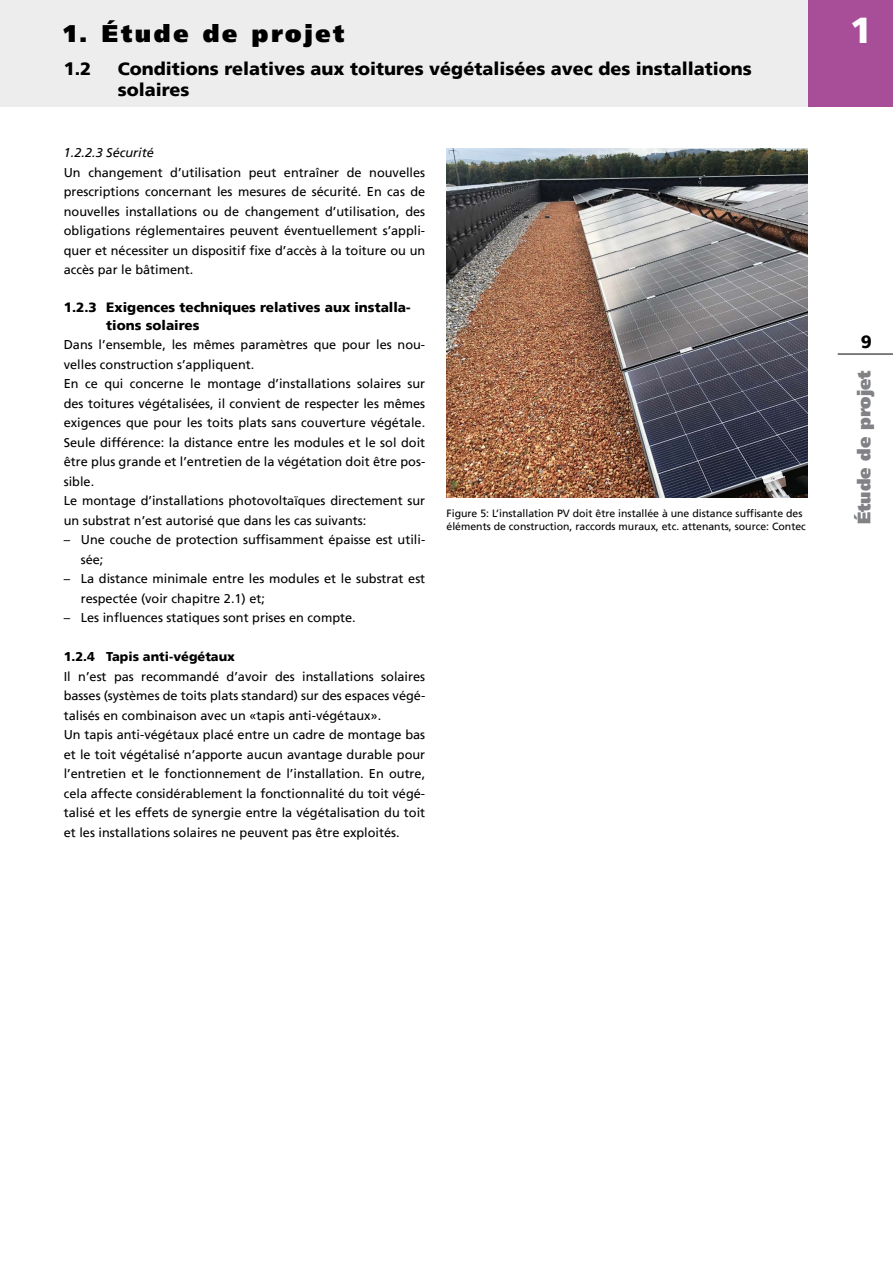
<style>
.page{position:relative;width:893px;height:1263px;background:#fff}
.page>*{position:absolute;margin:0;border:0;box-sizing:border-box;transform-origin:0 0}
.t1{font:900 36px "Frutiger";color:#fff}
.t2{font:900 24px "Frutiger";letter-spacing:.11em;color:#000}
.t3{font:900 18px/21px "Frutiger";color:#000}
.t4{font:900 18px "Frutiger";color:#808285}
.t5{font:900 13.5px/18px "Frutiger";color:#000}
.t6{font:12.75px/19.5px "Frutiger";color:#000}
.t7{font:900 12.75px "Frutiger";color:#000}
.t8{font:italic 12.75px "Frutiger";color:#000}
.t9{font:10.5px/13.5px "Frutiger";color:#000}
</style>
<div class="page">
<div style="left:808px;top:0;width:85px;height:106px;background:#a84d97"></div>
<div style="left:0;top:0;width:808px;height:106px;background:#ededed"></div>
<hr style="left:838px;top:354px;width:55px;height:1px;background:#000">
<img style="left:446px;top:148px;width:362px;height:350px">
<h2 class="t2" style="left:64px;top:19px;width:282px">1. Étude de projet</h2>
<h3 class="t3" style="left:64px;top:58px;width:29px">1.2</h3>
<h3 class="t3" style="left:118px;top:58px;width:636px">Conditions relatives aux toitures végétalisées avec des installations solaires</h3>
<p class="t8" style="left:64px;top:146px;width:92px">1.2.2.3 Sécurité</p>
<p class="t6" style="left:64px;top:163px;width:363px;text-align:justify">Un changement d’utilisation peut entraîner de nouvelles prescriptions concernant les mesures de sécurité. En cas de nouvelles installations ou de changement d’utilisation, des obligations réglementaires peuvent éventuellement s’appli&shy;quer et nécessiter un dispositif fixe d’accès à la toiture ou un accès par le bâtiment.</p>
<p class="t5" style="left:106px;top:298px;width:306px;text-indent:-43px">1.2.3 Exigences techniques relatives aux installa&shy;tions solaires</p>
<p class="t6" style="left:64px;top:335px;width:363px">Dans l’ensemble, les mêmes paramètres que pour les nou&shy;velles construction s’appliquent.<br>En ce qui concerne le montage d’installations solaires sur des toitures végétalisées, il convient de respecter les mêmes exigences que pour les toits plats sans couverture végétale.<br>Seule différence: la distance entre les modules et le sol doit être plus grande et l’entretien de la végétation doit être pos&shy;sible.<br>Le montage d’installations photovoltaïques directement sur un substrat n’est autorisé que dans les cas suivants:</p>
<p class="t6" style="left:81px;top:530px;width:346px;text-indent:-17px">– Une couche de protection suffisamment épaisse est utili&shy;sée;</p>
<p class="t6" style="left:81px;top:569px;width:346px;text-indent:-17px">– La distance minimale entre les modules et le substrat est respectée (voir chapitre 2.1) et;</p>
<p class="t6" style="left:64px;top:608px;width:293px">– Les influences statiques sont prises en compte.</p>
<p class="t7" style="left:64px;top:649px;width:173px">1.2.4 Tapis anti-végétaux</p>
<p class="t6" style="left:64px;top:667px;width:363px">Il n’est pas recommandé d’avoir des installations solaires basses (systèmes de toits plats standard) sur des espaces végé&shy;talisés en combinaison avec un «tapis anti-végétaux».<br>Un tapis anti-végétaux placé entre un cadre de montage bas et le toit végétalisé n’apporte aucun avantage durable pour l’entretien et le fonctionnement de l’installation. En outre, cela affecte considérablement la fonctionnalité du toit végé&shy;talisé et les effets de synergie entre la végétalisation du toit et les installations solaires ne peuvent pas être exploités.</p>
<p class="t9" style="left:446px;top:506px;width:361px">Figure 5: L’installation PV doit être installée à une distance suffisante des éléments de construction, raccords muraux, etc. attenants, source: Contec</p>
<h1 class="t1" style="left:850px;top:9px;width:24px">1</h1>
<h3 class="t3" style="left:861px;top:331px;width:13px">9</h3>
<h3 class="t4" style="left:853px;top:524px;width:156px;rotate:-90deg">Étude de projet</h3>
</div>
